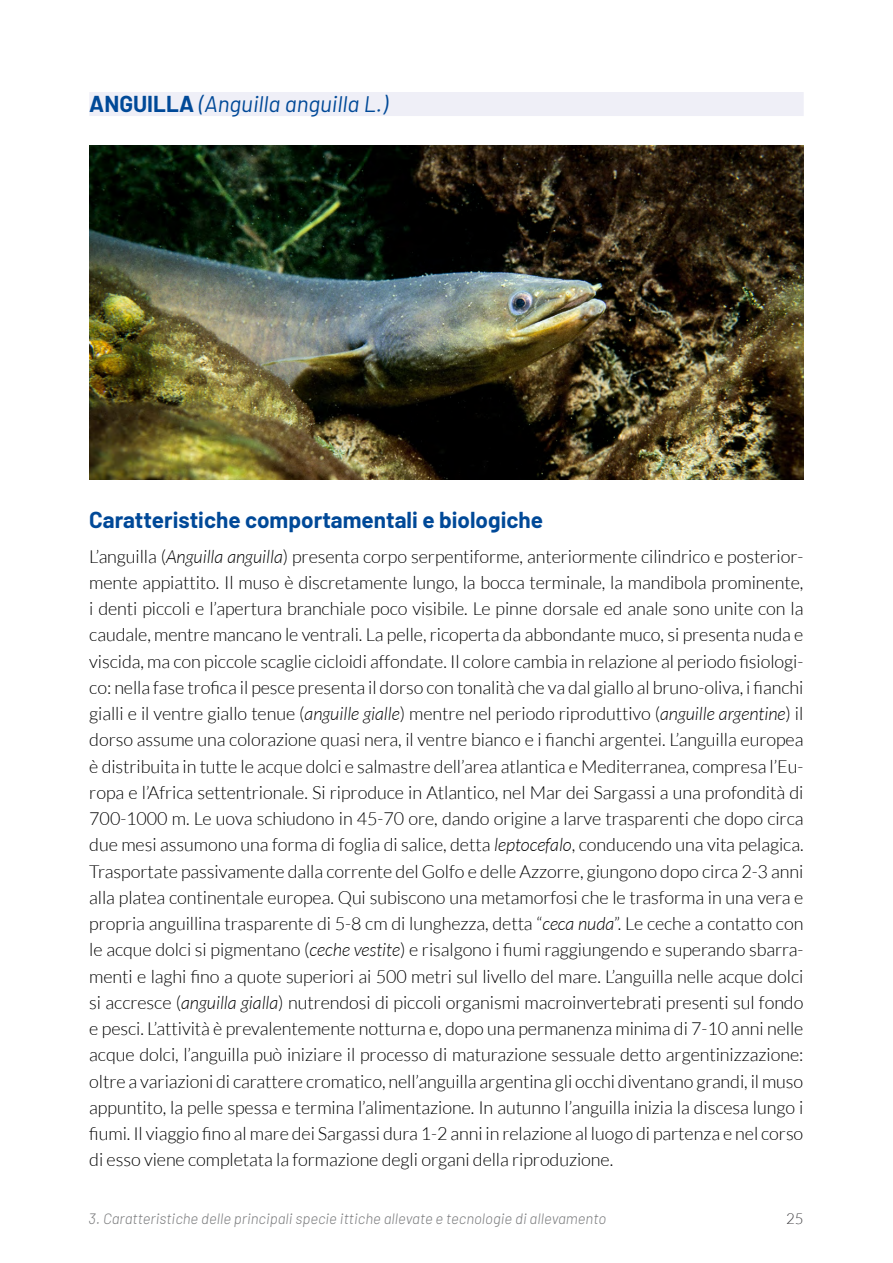
<style>
.page{position:relative;width:893px;height:1263px;background:#fff}
.page>*{position:absolute;margin:0;border:0;box-sizing:border-box;transform-origin:0 0}
.t1{font:700 22.5px "Barlow";color:#004998}
.t2{font:italic 22.5px "Barlow";color:#004998}
.t3{font:300 18px/26.2px "Lato";letter-spacing:-.005em;color:#000;text-align:justify}
.t4{font:italic 300 15px "Barlow";color:#7b7c7e}
.t5{font:300 15px "Lato";color:#3e3d40}
.s1{font-style:italic}
</style>
<div class="page">
<div style="left:89px;top:92px;width:715px;height:24px;background:#efeff7"></div>
<img style="left:89px;top:145px;width:715px;height:334px">
<p class="t1" style="left:89px;top:87px;width:29px">Anguilla</p>
<p class="t2" style="left:199px;top:87px;width:191px">(Anguilla anguilla L.)</p>
<p class="t1" style="left:89px;top:503px;width:455px">Caratteristiche comportamentali e biologiche</p>
<p class="t3" style="left:89px;top:543px;width:716px">L’anguilla (<span class="s1">Anguilla anguilla</span>) presenta corpo serpentiforme, anteriormente cilindrico e posterior&shy;mente appiattito. Il muso è discretamente lungo, la bocca terminale, la mandibola prominente, i denti piccoli e l’apertura branchiale poco visibile. Le pinne dorsale ed anale sono unite con la caudale, mentre mancano le ventrali. La pelle, ricoperta da abbondante muco, si presenta nuda e viscida, ma con piccole scaglie cicloidi affondate. Il colore cambia in relazione al periodo fisiologi&shy;co: nella fase trofica il pesce presenta il dorso con tonalità che va dal giallo al bruno-oliva, i fianchi gialli e il ventre giallo tenue (<span class="s1">anguille gialle</span>) mentre nel periodo riproduttivo (<span class="s1">anguille argentine</span>) il dorso assume una colorazione quasi nera, il ventre bianco e i fianchi argentei. L’anguilla europea è distribuita in tutte le acque dolci e salmastre dell’area atlantica e Mediterranea, compresa l’Eu&shy;ropa e l’Africa settentrionale. Si riproduce in Atlantico, nel Mar dei Sargassi a una profondità di 700-1000 m. Le uova schiudono in 45-70 ore, dando origine a larve trasparenti che dopo circa due mesi assumono una forma di foglia di salice, detta <span class="s1">leptocefalo</span>, conducendo una vita pelagica.<br>Trasportate passivamente dalla corrente del Golfo e delle Azzorre, giungono dopo circa 2-3 anni alla platea continentale europea. Qui subiscono una metamorfosi che le trasforma in una vera e propria anguillina trasparente di 5-8 cm di lunghezza, detta “<span class="s1">ceca nuda</span>”. Le ceche a contatto con le acque dolci si pigmentano (<span class="s1">ceche vestite</span>) e risalgono i fiumi raggiungendo e superando sbarra&shy;menti e laghi fino a quote superiori ai 500 metri sul livello del mare. L’anguilla nelle acque dolci si accresce (<span class="s1">anguilla gialla</span>) nutrendosi di piccoli organismi macroinvertebrati presenti sul fondo e pesci. L’attività è prevalentemente notturna e, dopo una permanenza minima di 7-10 anni nelle acque dolci, l’anguilla può iniziare il processo di maturazione sessuale detto argentinizzazione: oltre a variazioni di carattere cromatico, nell’anguilla argentina gli occhi diventano grandi, il muso appuntito, la pelle spessa e termina l’alimentazione. In autunno l’anguilla inizia la discesa lungo i fiumi. Il viaggio fino al mare dei Sargassi dura 1-2 anni in relazione al luogo di partenza e nel corso di esso viene completata la formazione degli organi della riproduzione.</p>
<p class="t4" style="left:89px;top:1207px;width:519px">3. Caratteristiche delle principali specie ittiche allevate e tecnologie di allevamento</p>
<p class="t5" style="left:786px;top:1211px;width:19px">25</p>
</div>
